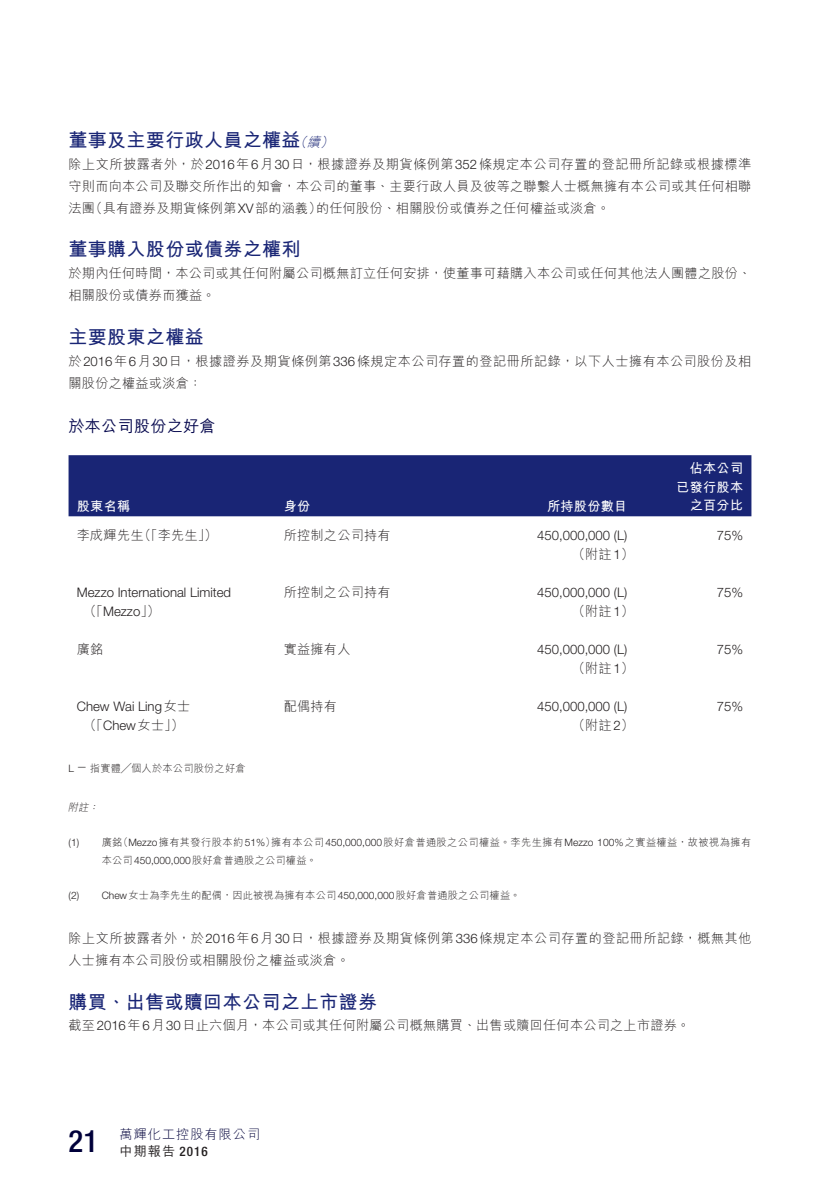
<style>
.page{position:relative;width:839px;height:1191px;background:#fff}
.page>*{position:absolute;margin:0;border:0;box-sizing:border-box;transform-origin:0 0}
.t1{font:500 condensed 30.6px "Helvetica Neue LT Std";color:#00003a}
.t2{font:19px "M Hei HK Bold E Ten B5 H";letter-spacing:.02em;color:#192575}
.t3{font:16px "M Hei HK Medium E Ten B5 H";letter-spacing:.02em;color:#05074d}
.t4{font:13.2px/22px "M Hei HK Light E Ten B5 H";letter-spacing:.02em;color:#231f20;text-align:justify}
.t5{font:13.2px/22px "M Hei HK Light E Ten B5 H";letter-spacing:.04em;color:#231f20}
.t6{font:300 13.2px/19px "Helvetica Neue LT Std";color:#231f20}
.t7{font:13.2px/19px "M Hei HK Bold E Ten B5 H";letter-spacing:.02em;color:#fff;text-align:right}
.t8{font:13.2px "M Hei HK Light E Ten B5 H";letter-spacing:.08em;color:#00003a}
.t9{font:13.2px "M Hei HK Medium E Ten B5 H";color:#231f20}
.t10{font:10.2px/17.6px "M Hei HK Light E Ten B5 H";letter-spacing:.04em;color:#231f20}
.t11{font:10.2px "M Hei HK Light E Ten B5 H";letter-spacing:.02em;color:#231f20}
.t12{font:italic 10.2px "M Hei HK Light E Ten B5 H";color:#231f20}
.s1{font-family:"M Hei HK Light E Ten B5 H";font-style:italic;font-size:13.2px}
.s2{font-family:"Helvetica Neue LT Std";font-weight:300}
.s3{font-family:"M Hei HK Light E Ten B5 H";font-weight:400}
.s4{font-family:"Helvetica Neue LT Std";font-weight:500;font-stretch:condensed}
</style>
<div class="page">
<div style="left:69px;top:455px;width:682px;height:61px;background:#192575"></div>
<h2 class="t2" style="left:69px;top:132px;width:269px">董事及主要行政人員之權益<span class="s1">（續）</span></h2>
<p class="t4" style="left:69px;top:154px;width:684px">除上文所披露者外，於<span class="s2">2016</span>年<span class="s2">6</span>月<span class="s2">30</span>日，根據證券及期貨條例第<span class="s2">352</span>條規定本公司存置的登記冊所記錄或根據標準守則而向本公司及聯交所作出的知會，本公司的董事、主要行政人員及彼等之聯繫人士概無擁有本公司或其任何相聯法團（具有證券及期貨條例第<span class="s2">XV</span>部的涵義）的任何股份、相關股份或債券之任何權益或淡倉。</p>
<h2 class="t2" style="left:69px;top:242px;width:233px">董事購入股份或債券之權利</h2>
<p class="t4" style="left:69px;top:264px;width:684px">於期內任何時間，本公司或其任何附屬公司概無訂立任何安排，使董事可藉購入本公司或任何其他法人團體之股份、相關股份或債券而獲益。</p>
<h2 class="t2" style="left:69px;top:330px;width:137px">主要股東之權益</h2>
<p class="t5" style="left:69px;top:352px;width:684px">於<span class="s2">2016</span>年<span class="s2">6</span>月<span class="s2">30</span>日，根據證券及期貨條例第<span class="s2">336</span>條規定本公司存置的登記冊所記錄，以下人士擁有本公司股份及相關股份之權益或淡倉：</p>
<p class="t3" style="left:69px;top:419px;width:149px">於本公司股份之好倉</p>
<p class="t7" style="left:77px;top:498px;width:55px">股東名稱</p>
<p class="t7" style="left:284px;top:498px;width:28px">身份</p>
<p class="t7" style="left:547px;top:498px;width:82px">所持股份數目</p>
<p class="t7" style="left:676px;top:460px;width:68px">佔本公司已發行股本之百分比</p>
<p class="t4" style="left:77px;top:525px;width:142px">李成輝先生（「李先生」）</p>
<p class="t4" style="left:284px;top:525px;width:108px">所控制之公司持有</p>
<p class="t6" style="left:537px;top:527px;width:92px">450,000,000 (L)</p>
<p class="t4" style="left:572px;top:544px;width:63px">（附註<span class="s2">1</span>）</p>
<p class="t6" style="left:717px;top:527px;width:28px">75%</p>
<p class="t6" style="left:83px;top:584px;width:149px;text-indent:-7px">Mezzo International Limited<span class="s3">（「</span>Mezzo<span class="s3">」）</span></p>
<p class="t4" style="left:284px;top:582px;width:108px">所控制之公司持有</p>
<p class="t6" style="left:537px;top:584px;width:92px">450,000,000 (L)</p>
<p class="t4" style="left:572px;top:601px;width:63px">（附註<span class="s2">1</span>）</p>
<p class="t6" style="left:717px;top:584px;width:28px">75%</p>
<p class="t4" style="left:77px;top:639px;width:28px">廣銘</p>
<p class="t4" style="left:284px;top:639px;width:68px">實益擁有人</p>
<p class="t6" style="left:537px;top:641px;width:92px">450,000,000 (L)</p>
<p class="t4" style="left:572px;top:658px;width:63px">（附註<span class="s2">1</span>）</p>
<p class="t6" style="left:717px;top:641px;width:28px">75%</p>
<p class="t6" style="left:77px;top:698px;width:115px">Chew Wai Ling<span class="s3">女士</span></p>
<p class="t4" style="left:83px;top:715px;width:102px">（「<span class="s2">Chew</span>女士」）</p>
<p class="t4" style="left:284px;top:696px;width:55px">配偶持有</p>
<p class="t6" style="left:537px;top:698px;width:92px">450,000,000 (L)</p>
<p class="t4" style="left:572px;top:715px;width:63px">（附註<span class="s2">2</span>）</p>
<p class="t6" style="left:717px;top:698px;width:28px">75%</p>
<p class="t11" style="left:69px;top:764px;width:179px"><span class="s2">L </span><sup>—</sup> 指實體╱個人於本公司股份之好倉</p>
<p class="t12" style="left:68px;top:803px;width:34px">附註：</p>
<p class="t10" style="left:102px;top:835px;width:651px;text-indent:-33px"><span class="s2">(1)</span> 廣銘（<span class="s2">Mezzo</span>擁有其發行股本約<span class="s2">51%</span>）擁有本公司<span class="s2">450,000,000</span>股好倉普通股之公司權益。李先生擁有<span class="s2">Mezzo 100%</span>之實益權益，故被視為擁有本公司<span class="s2">450,000,000</span>股好倉普通股之公司權益。</p>
<p class="t11" style="left:69px;top:891px;width:453px"><span class="s2">(2) Chew</span>女士為李先生的配偶，因此被視為擁有本公司<span class="s2">450,000,000</span>股好倉普通股之公司權益。</p>
<p class="t5" style="left:69px;top:928px;width:684px">除上文所披露者外，於<span class="s2">2016</span>年<span class="s2">6</span>月<span class="s2">30</span>日，根據證券及期貨條例第<span class="s2">336</span>條規定本公司存置的登記冊所記錄，概無其他人士擁有本公司股份或相關股份之權益或淡倉。</p>
<h2 class="t2" style="left:69px;top:994px;width:310px">購買、出售或贖回本公司之上市證券</h2>
<p class="t4" style="left:69px;top:1016px;width:623px">截至<span class="s2">2016</span>年<span class="s2">6</span>月<span class="s2">30</span>日止六個月，本公司或其任何附屬公司概無購買、出售或贖回任何本公司之上市證券。</p>
<h1 class="t1" style="left:69px;top:1123px;width:31px">21</h1>
<p class="t8" style="left:120px;top:1129px;width:142px">萬輝化工控股有限公司</p>
<p class="t9" style="left:120px;top:1146px;width:90px">中期報告 <span class="s4">2016</span></p>
</div>
